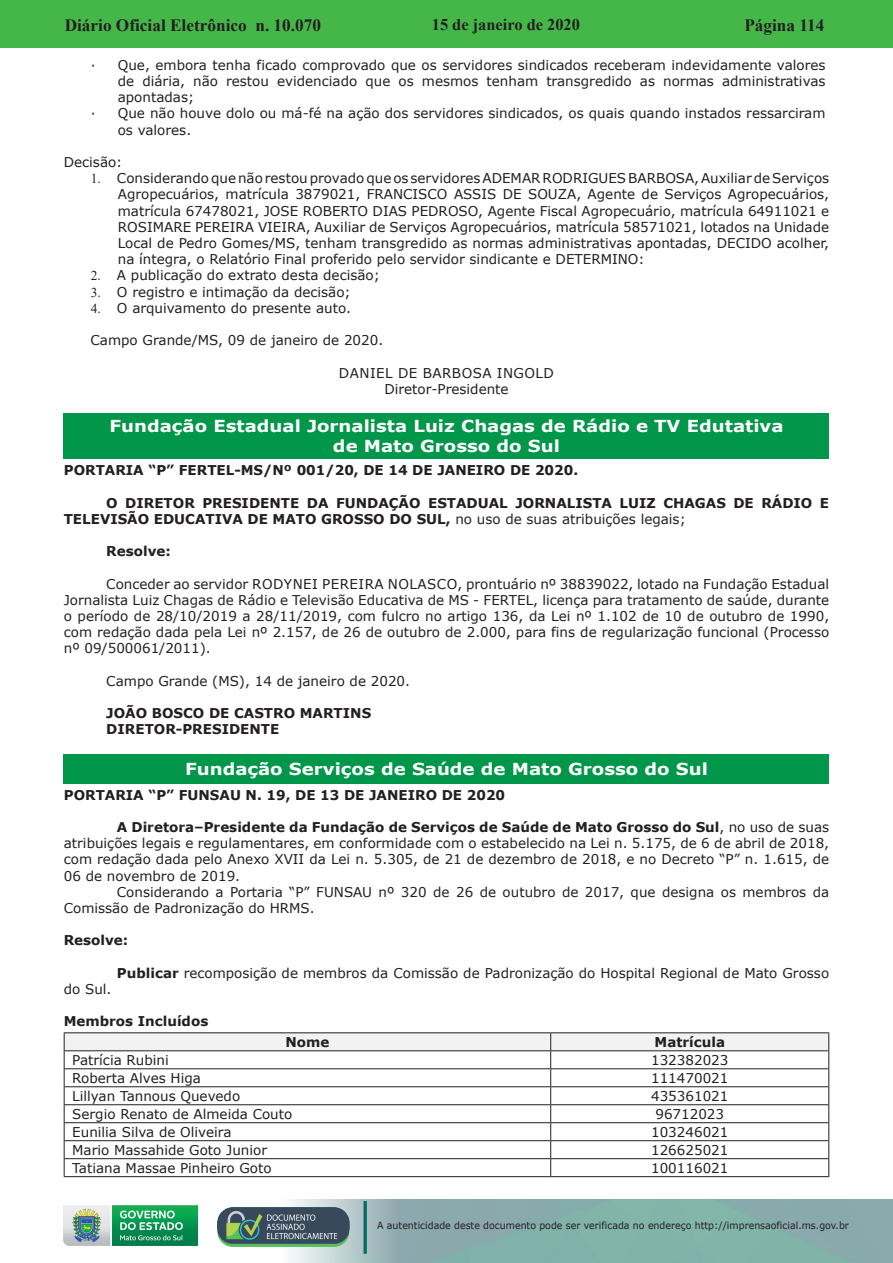
<style>
.page{position:relative;width:893px;height:1263px;background:#fff}
.page>*{position:absolute;margin:0;border:0;box-sizing:border-box;transform-origin:0 0}
.t1{font:700 17.25px "Times New Roman";color:#231f20}
.t2{font:700 16.5px/19.8px "Verdana";color:#fff;text-align:center;scale:1.1 1}
.t3{font:700 16.35px "Times New Roman";color:#231f20}
.t4{font:13.5px/16.2px "Verdana";color:#231f20;text-align:justify}
.t5{font:700 13.5px/16.2px "Verdana";color:#231f20}
.t6{font:13.5px/16.2px "Verdana";letter-spacing:.03em;color:#231f20;text-align:center}
.t7{font:9.9px "Verdana";color:#231f20;scale:.95 1}
.s1{font-family:"Times New Roman"}
.s2{font-weight:400}
.s3{font-weight:700}
</style>
<div class="page">
<div style="left:0;top:0;width:893px;height:48px;background:#45b749"></div>
<img style="left:63px;top:1199px;width:830px;height:64px">
<img style="left:364px;top:1202px;width:2px;height:51px">
<img style="left:218px;top:1207px;width:132px;height:39px">
<img style="left:64px;top:1205px;width:134px;height:41px">
<div style="left:64px;top:413px;width:765px;height:46px;background:#00974a"></div>
<div style="left:64px;top:754px;width:765px;height:29px;background:#00974a"></div>
<hr style="left:64px;top:1032px;width:487px;height:1px;background:#231f20">
<hr style="left:551px;top:1032px;width:278px;height:1px;background:#231f20">
<svg style="left:64px;top:1033px;width:765px;height:143px"></svg>
<hr style="left:64px;top:1176px;width:487px;height:1px;background:#231f20">
<hr style="left:551px;top:1176px;width:278px;height:1px;background:#231f20">
<p class="t1" style="left:65px;top:13px;width:258px">Diário Oficial Eletrônico n. 10.070</p>
<p class="t3" style="left:432px;top:13px;width:150px">15 de janeiro de 2020</p>
<p class="t1" style="left:744px;top:13px;width:82px">Página 114</p>
<p class="t4" style="left:91px;top:57px;width:736px">· Que, embora tenha ficado comprovado que os servidores sindicados receberam indevidamente valores</p>
<p class="t4" style="left:118px;top:73px;width:709px">de diária, não restou evidenciado que os mesmos tenham transgredido as normas administrativas</p>
<p class="t4" style="left:118px;top:89px;width:78px">apontadas;</p>
<p class="t4" style="left:91px;top:105px;width:736px">· Que não houve dolo ou má-fé na ação dos servidores sindicados, os quais quando instados ressarciram</p>
<p class="t4" style="left:118px;top:122px;width:75px">os valores.</p>
<p class="t4" style="left:64px;top:154px;width:60px">Decisão:</p>
<p class="t4" style="left:118px;top:170px;width:713px;text-indent:-27px"><span class="s1">1.</span> Considerando que não restou provado que os servidores ADEMAR RODRIGUES BARBOSA, Auxiliar de Serviços Agropecuários, matrícula 3879021, FRANCISCO ASSIS DE SOUZA, Agente de Serviços Agropecuários, matrícula 67478021, JOSE ROBERTO DIAS PEDROSO, Agente Fiscal Agropecuário, matrícula 64911021 e ROSIMARE PEREIRA VIEIRA, Auxiliar de Serviços Agropecuários, matrícula 58571021, lotados na Unidade Local de Pedro Gomes/MS, tenham transgredido as normas administrativas apontadas, DECIDO acolher, na íntegra, o Relatório Final proferido pelo servidor sindicante e DETERMINO:</p>
<p class="t4" style="left:91px;top:267px;width:291px"><span class="s1">2.</span> A publicação do extrato desta decisão;</p>
<p class="t4" style="left:91px;top:284px;width:261px"><span class="s1">3.</span> O registro e intimação da decisão;</p>
<p class="t4" style="left:91px;top:300px;width:262px"><span class="s1">4.</span> O arquivamento do presente auto.</p>
<p class="t4" style="left:91px;top:332px;width:294px">Campo Grande/MS, 09 de janeiro de 2020.</p>
<p class="t6" style="left:339px;top:365px;width:216px">DANIEL DE BARBOSA INGOLD<br>Diretor-Presidente</p>
<p class="t2" style="left:109px;top:416px;width:614px">Fundação Estadual Jornalista Luiz Chagas de Rádio e TV Edutativa de Mato Grosso do Sul</p>
<p class="t5" style="left:64px;top:462px;width:516px">PORTARIA “P” FERTEL-MS/Nº 001/20, DE 14 DE JANEIRO DE 2020.</p>
<p class="t5" style="left:64px;top:494px;width:767px;text-indent:43px">O DIRETOR PRESIDENTE DA FUNDAÇÃO ESTADUAL JORNALISTA LUIZ CHAGAS DE RÁDIO E<br>TELEVISÃO EDUCATIVA DE MATO GROSSO DO SUL, <span class="s2">no uso de suas atribuições legais;</span></p>
<p class="t5" style="left:106px;top:543px;width:66px">Resolve:</p>
<p class="t4" style="left:64px;top:575px;width:767px;text-indent:43px">Conceder ao servidor RODYNEI PEREIRA NOLASCO, prontuário nº 38839022, lotado na Fundação Estadual Jornalista Luiz Chagas de Rádio e Televisão Educativa de MS - FERTEL, licença para tratamento de saúde, durante o período de 28/10/2019 a 28/11/2019, com fulcro no artigo 136, da Lei nº 1.102 de 10 de outubro de 1990, com redação dada pela Lei nº 2.157, de 26 de outubro de 2.000, para fins de regularização funcional (Processo nº 09/500061/2011).</p>
<p class="t4" style="left:106px;top:673px;width:305px">Campo Grande (MS), 14 de janeiro de 2020.</p>
<p class="t5" style="left:106px;top:705px;width:266px">JOÃO BOSCO DE CASTRO MARTINS<br>DIRETOR-PRESIDENTE</p>
<p class="t2" style="left:185px;top:759px;width:477px">Fundação Serviços de Saúde de Mato Grosso do Sul</p>
<p class="t5" style="left:64px;top:786px;width:443px">PORTARIA “P” FUNSAU N. 19, DE 13 DE JANEIRO DE 2020</p>
<p class="t4" style="left:64px;top:819px;width:767px;text-indent:53px"><span class="s3">A Diretora–Presidente da Fundação de Serviços de Saúde de Mato Grosso do Sul</span>, no uso de suas atribuições legais e regulamentares, em conformidade com o estabelecido na Lei n. 5.175, de 6 de abril de 2018, com redação dada pelo Anexo XVII da Lei n. 5.305, de 21 de dezembro de 2018, e no Decreto “P” n. 1.615, de 06 de novembro de 2019.</p>
<p class="t4" style="left:64px;top:884px;width:767px;text-indent:53px">Considerando a Portaria “P” FUNSAU nº 320 de 26 de outubro de 2017, que designa os membros da<br>Comissão de Padronização do HRMS.</p>
<p class="t5" style="left:64px;top:932px;width:66px">Resolve:</p>
<p class="t4" style="left:117px;top:965px;width:714px"><span class="s3">Publicar</span> recomposição de membros da Comissão de Padronização do Hospital Regional de Mato Grosso</p>
<p class="t4" style="left:64px;top:981px;width:49px">do Sul.</p>
<p class="t5" style="left:64px;top:1013px;width:146px">Membros Incluídos</p>
<p class="t5" style="left:285px;top:1034px;width:45px">Nome</p>
<p class="t5" style="left:654px;top:1034px;width:72px">Matrícula</p>
<p class="t4" style="left:72px;top:1052px;width:98px">Patrícia Rubini</p>
<p class="t4" style="left:651px;top:1052px;width:79px">132382023</p>
<p class="t4" style="left:72px;top:1070px;width:130px">Roberta Alves Higa</p>
<p class="t4" style="left:651px;top:1070px;width:79px">111470021</p>
<p class="t4" style="left:72px;top:1088px;width:169px">Lillyan Tannous Quevedo</p>
<p class="t4" style="left:651px;top:1088px;width:79px">435361021</p>
<p class="t4" style="left:72px;top:1106px;width:222px">Sergio Renato de Almeida Couto</p>
<p class="t4" style="left:655px;top:1106px;width:70px">96712023</p>
<p class="t4" style="left:72px;top:1124px;width:161px">Eunilia Silva de Oliveira</p>
<p class="t4" style="left:651px;top:1124px;width:79px">103246021</p>
<p class="t4" style="left:72px;top:1142px;width:196px">Mario Massahide Goto Junior</p>
<p class="t4" style="left:651px;top:1142px;width:79px">126625021</p>
<p class="t4" style="left:72px;top:1160px;width:201px">Tatiana Massae Pinheiro Goto</p>
<p class="t4" style="left:651px;top:1160px;width:79px">100116021</p>
<p class="t7" style="left:377px;top:1219px;width:498px">A autenticidade deste documento pode ser verificada no endereço http://imprensaoficial.ms.gov.br</p>
</div>
